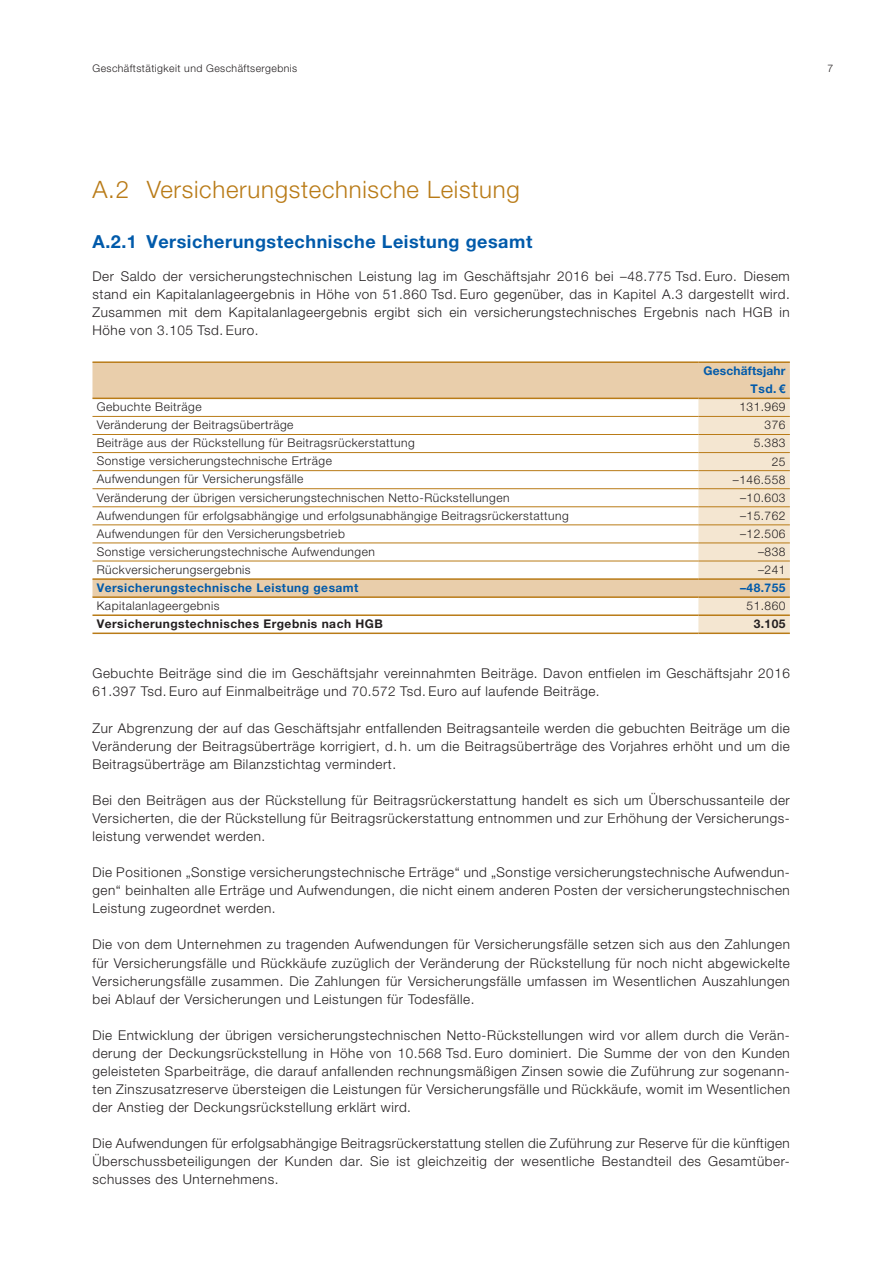
<style>
.page{position:relative;width:893px;height:1263px;background:#fff}
.page>*{position:absolute;margin:0;border:0;box-sizing:border-box;transform-origin:0 0}
.t1{font:300 24px "Helvetica Neue LT Pro";letter-spacing:.03em;color:#b97b17}
.t2{font:700 18px "Helvetica Neue LT Pro";letter-spacing:.03em;color:#015aaa}
.t3{font:300 13.5px/18.1px "Helvetica Neue LT Pro";letter-spacing:.04em;color:#231f20;text-align:justify}
.t4{font:300 12px "Helvetica Neue LT Pro";letter-spacing:.04em;color:#231f20}
.t5{font:700 12px "Helvetica Neue LT Pro";letter-spacing:.04em;color:#015aaa}
.t6{font:700 12px "Helvetica Neue LT Pro";letter-spacing:.04em;color:#231f20}
.t7{font:700 12px/18px "Helvetica Neue LT Pro";letter-spacing:.015em;color:#015aaa;text-align:right}
.t8{font:300 10.5px "Helvetica Neue LT Pro";letter-spacing:.04em;color:#231f20}
</style>
<div class="page">
<svg style="left:92px;top:363px;width:698px;height:233px"></svg>
<div style="left:698px;top:399px;width:92px;height:179px;background:#f4e6d1"></div>
<div style="left:698px;top:598px;width:92px;height:34px;background:#f4e6d1"></div>
<hr style="left:92px;top:416px;width:606px;height:1px;background:#b97b17">
<hr style="left:698px;top:416px;width:92px;height:1px;background:#b97b17">
<hr style="left:92px;top:434px;width:606px;height:1px;background:#b97b17">
<hr style="left:698px;top:434px;width:92px;height:1px;background:#b97b17">
<hr style="left:92px;top:452px;width:606px;height:1px;background:#b97b17">
<hr style="left:698px;top:452px;width:92px;height:1px;background:#b97b17">
<hr style="left:92px;top:470px;width:606px;height:1px;background:#b97b17">
<hr style="left:698px;top:470px;width:92px;height:1px;background:#b97b17">
<hr style="left:92px;top:488px;width:606px;height:1px;background:#b97b17">
<hr style="left:698px;top:488px;width:92px;height:1px;background:#b97b17">
<hr style="left:92px;top:506px;width:606px;height:1px;background:#b97b17">
<hr style="left:698px;top:506px;width:92px;height:1px;background:#b97b17">
<hr style="left:92px;top:524px;width:606px;height:1px;background:#b97b17">
<hr style="left:698px;top:524px;width:92px;height:1px;background:#b97b17">
<hr style="left:92px;top:542px;width:606px;height:1px;background:#b97b17">
<hr style="left:698px;top:542px;width:92px;height:1px;background:#b97b17">
<hr style="left:92px;top:561px;width:606px;height:1px;background:#b97b17">
<hr style="left:698px;top:561px;width:92px;height:1px;background:#b97b17">
<hr style="left:92px;top:361px;width:606px;height:2px;background:#b97b17">
<hr style="left:698px;top:361px;width:92px;height:2px;background:#b97b17">
<hr style="left:92px;top:398px;width:606px;height:1px;background:#b97b17">
<hr style="left:698px;top:398px;width:92px;height:1px;background:#b97b17">
<hr style="left:92px;top:596px;width:606px;height:2px;background:#b97b17">
<hr style="left:698px;top:596px;width:92px;height:2px;background:#b97b17">
<hr style="left:92px;top:632px;width:606px;height:2px;background:#b97b17">
<hr style="left:698px;top:632px;width:92px;height:2px;background:#b97b17">
<hr style="left:92px;top:578px;width:606px;height:2px;background:#b97b17">
<hr style="left:698px;top:578px;width:92px;height:2px;background:#b97b17">
<hr style="left:92px;top:614px;width:606px;height:2px;background:#b97b17">
<hr style="left:698px;top:614px;width:92px;height:2px;background:#b97b17">
<p class="t8" style="left:92px;top:62px;width:206px">Geschäftstätigkeit und Geschäftsergebnis</p>
<p class="t8" style="left:828px;top:62px;width:7px">7</p>
<h1 class="t1" style="left:92px;top:175px;width:429px">A.2 Versicherungstechnische Leistung</h1>
<h2 class="t2" style="left:92px;top:230px;width:441px">A.2.1 Versicherungstechnische Leistung gesamt</h2>
<p class="t3" style="left:92px;top:267px;width:699px">Der Saldo der versicherungstechnischen Leistung lag im Geschäftsjahr 2016 bei –48.775 Tsd. Euro. Diesem stand ein Kapitalanlageergebnis in Höhe von 51.860 Tsd. Euro gegenüber, das in Kapitel A.3 dargestellt wird.<br>Zusammen mit dem Kapitalanlageergebnis ergibt sich ein versicherungstechnisches Ergebnis nach HGB in Höhe von 3.105 Tsd. Euro.</p>
<p class="t7" style="left:703px;top:361px;width:84px">Geschäftsjahr<br>Tsd. €</p>
<p class="t4" style="left:97px;top:400px;width:106px">Gebuchte Beiträge</p>
<p class="t4" style="left:739px;top:400px;width:48px">131.969</p>
<p class="t4" style="left:97px;top:418px;width:198px">Veränderung der Beitragsüberträge</p>
<p class="t4" style="left:765px;top:418px;width:22px">376</p>
<p class="t4" style="left:97px;top:436px;width:320px">Beiträge aus der Rückstellung für Beitragsrückerstattung</p>
<p class="t4" style="left:754px;top:436px;width:33px">5.383</p>
<p class="t4" style="left:97px;top:454px;width:237px">Sonstige versicherungstechnische Erträge</p>
<p class="t4" style="left:772px;top:454px;width:15px">25</p>
<p class="t4" style="left:97px;top:472px;width:208px">Aufwendungen für Versicherungsfälle</p>
<p class="t4" style="left:733px;top:472px;width:54px">–146.558</p>
<p class="t4" style="left:97px;top:490px;width:414px">Veränderung der übrigen versicherungstechnischen Netto-Rückstellungen</p>
<p class="t4" style="left:740px;top:490px;width:47px">–10.603</p>
<p class="t4" style="left:97px;top:508px;width:473px">Aufwendungen für erfolgsabhängige und erfolgsunabhängige Beitragsrückerstattung</p>
<p class="t4" style="left:740px;top:508px;width:47px">–15.762</p>
<p class="t4" style="left:97px;top:526px;width:250px">Aufwendungen für den Versicherungsbetrieb</p>
<p class="t4" style="left:740px;top:526px;width:47px">–12.506</p>
<p class="t4" style="left:97px;top:544px;width:280px">Sonstige versicherungstechnische Aufwendungen</p>
<p class="t4" style="left:758px;top:544px;width:29px">–838</p>
<p class="t4" style="left:97px;top:562px;width:155px">Rückversicherungsergebnis</p>
<p class="t4" style="left:758px;top:562px;width:29px">–241</p>
<p class="t5" style="left:97px;top:580px;width:263px">Versicherungstechnische Leistung gesamt</p>
<p class="t5" style="left:740px;top:580px;width:47px">–48.755</p>
<p class="t4" style="left:97px;top:598px;width:124px">Kapitalanlageergebnis</p>
<p class="t4" style="left:746px;top:598px;width:41px">51.860</p>
<p class="t6" style="left:97px;top:616px;width:288px">Versicherungstechnisches Ergebnis nach HGB</p>
<p class="t6" style="left:754px;top:616px;width:33px">3.105</p>
<p class="t3" style="left:92px;top:664px;width:699px">Gebuchte Beiträge sind die im Geschäftsjahr vereinnahmten Beiträge. Davon entfielen im Geschäftsjahr 2016<br>61.397 Tsd. Euro auf Einmalbeiträge und 70.572 Tsd. Euro auf laufende Beiträge.</p>
<p class="t3" style="left:92px;top:718px;width:699px">Zur Abgrenzung der auf das Geschäftsjahr entfallenden Beitragsanteile werden die gebuchten Beiträge um die Veränderung der Beitragsüberträge korrigiert, d. h. um die Beitragsüberträge des Vorjahres erhöht und um die Beitragsüberträge am Bilanzstichtag vermindert.</p>
<p class="t3" style="left:92px;top:791px;width:699px">Bei den Beiträgen aus der Rückstellung für Beitragsrückerstattung handelt es sich um Überschussanteile der Versicherten, die der Rückstellung für Beitragsrückerstattung entnommen und zur Erhöhung der Versicherungs&shy;leistung verwendet werden.</p>
<p class="t3" style="left:92px;top:863px;width:699px">Die Positionen „Sonstige versicherungstechnische Erträge“ und „Sonstige versicherungstechnische Aufwendun&shy;gen“ beinhalten alle Erträge und Aufwendungen, die nicht einem anderen Posten der versicherungstechnischen Leistung zugeordnet werden.</p>
<p class="t3" style="left:92px;top:935px;width:699px">Die von dem Unternehmen zu tragenden Aufwendungen für Versicherungsfälle setzen sich aus den Zahlungen für Versicherungsfälle und Rückkäufe zuzüglich der Veränderung der Rückstellung für noch nicht abgewickelte Versicherungsfälle zusammen. Die Zahlungen für Versicherungsfälle umfassen im Wesentlichen Auszahlungen bei Ablauf der Versicherungen und Leistungen für Todesfälle.</p>
<p class="t3" style="left:92px;top:1026px;width:699px">Die Entwicklung der übrigen versicherungstechnischen Netto-Rückstellungen wird vor allem durch die Verän&shy;derung der Deckungsrückstellung in Höhe von 10.568 Tsd. Euro dominiert. Die Summe der von den Kunden geleisteten Sparbeiträge, die darauf anfallenden rechnungsmäßigen Zinsen sowie die Zuführung zur sogenann&shy;ten Zinszusatzreserve übersteigen die Leistungen für Versicherungsfälle und Rückkäufe, womit im Wesentlichen der Anstieg der Deckungsrückstellung erklärt wird.</p>
<p class="t3" style="left:92px;top:1134px;width:699px">Die Aufwendungen für erfolgsabhängige Beitragsrückerstattung stellen die Zuführung zur Reserve für die künftigen Überschussbeteiligungen der Kunden dar. Sie ist gleichzeitig der wesentliche Bestandteil des Gesamtüber&shy;schusses des Unternehmens.</p>
</div>
